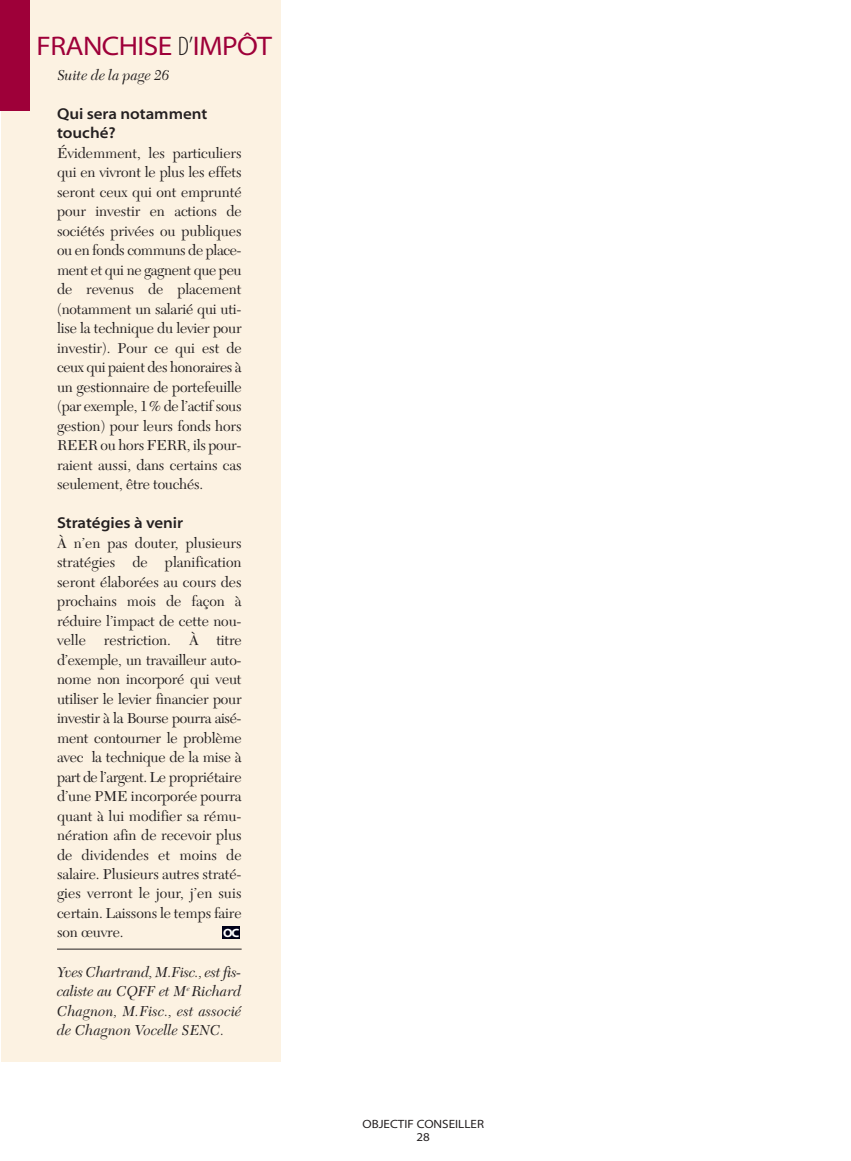
<style>
.page{position:relative;width:851px;height:1161px;background:#fff}
.page>*{position:absolute;margin:0;border:0;box-sizing:border-box;transform-origin:0 0}
.t1{font:27px "Myriad MM 400 700";letter-spacing:-.02em;color:#9e0039}
.t2{font:15.75px/19.5px "Myriad MM 565 700";color:#231f20}
.t3{font:15px/19.5px "New Caledonia";letter-spacing:-.01em;color:#231f20;text-align:justify}
.t4{font:italic 15px/19.5px "New Caledonia";color:#231f20;text-align:justify}
.t5{font:12px/13.5px "Myriad MM 400 700";color:#231f20;text-align:center}
.t6{font:12px "Myriad MM 700 700";color:#fff}
.s1{font-family:"Myriad MM 215 300";color:#231f20}
</style>
<div class="page">
<div style="left:2px;top:0;width:278px;height:1062px;background:#fcf2e2"></div>
<div style="left:0;top:0;width:29px;height:111px;background:#9e0039"></div>
<hr style="left:57px;top:949px;width:185px;height:1px;background:#231f20">
<div style="left:222px;top:927px;width:18px;height:12px;background:#000118"></div>
<h1 class="t1" style="left:36px;top:36px;width:237px">FRANCHISE <span class="s1">D’</span>IMPÔT</h1>
<p class="t4" style="left:57px;top:66px;width:114px">Suite de la page 26</p>
<p class="t2" style="left:57px;top:105px;width:152px">Qui sera notamment touché?</p>
<p class="t3" style="left:57px;top:144px;width:186px">Évidemment, les particuliers qui en vivront le plus les effets seront ceux qui ont emprunté pour investir en actions de sociétés privées ou publiques ou en fonds communs de place&shy;ment et qui ne gagnent que peu de revenus de placement (notamment un salarié qui uti&shy;lise la technique du levier pour investir). Pour ce qui est de ceux qui paient des honoraires à un gestionnaire de portefeuille (par exemple, 1% de l’actif sous gestion) pour leurs fonds hors REER ou hors FERR, ils pour&shy;raient aussi, dans certains cas seulement, être touchés.</p>
<p class="t2" style="left:57px;top:514px;width:128px">Stratégies à venir</p>
<p class="t3" style="left:57px;top:534px;width:186px">À n’en pas douter, plusieurs stratégies de planification seront élaborées au cours des prochains mois de façon à réduire l’impact de cette nou&shy;velle restriction. À titre d’exemple, un travailleur auto&shy;nome non incorporé qui veut utiliser le levier financier pour investir à la Bourse pourra aisé&shy;ment contourner le problème avec la technique de la mise à part de l’argent. Le propriétaire d’une PME incorporée pourra quant à lui modifier sa rému&shy;nération afin de recevoir plus de dividendes et moins de salaire. Plusieurs autres straté&shy;gies verront le jour, j’en suis certain. Laissons le temps faire son œuvre.</p>
<p class="t4" style="left:57px;top:963px;width:186px">Yves Chartrand, M.Fisc., est fis&shy;caliste au CQFF et M<sup>e</sup> Richard Chagnon, M.Fisc., est associé de Chagnon Vocelle SENC.</p>
<p class="t6" style="left:223px;top:928px;width:18px">OC</p>
<p class="t5" style="left:362px;top:1118px;width:123px">OBJECTIF CONSEILLER<br>28</p>
</div>
